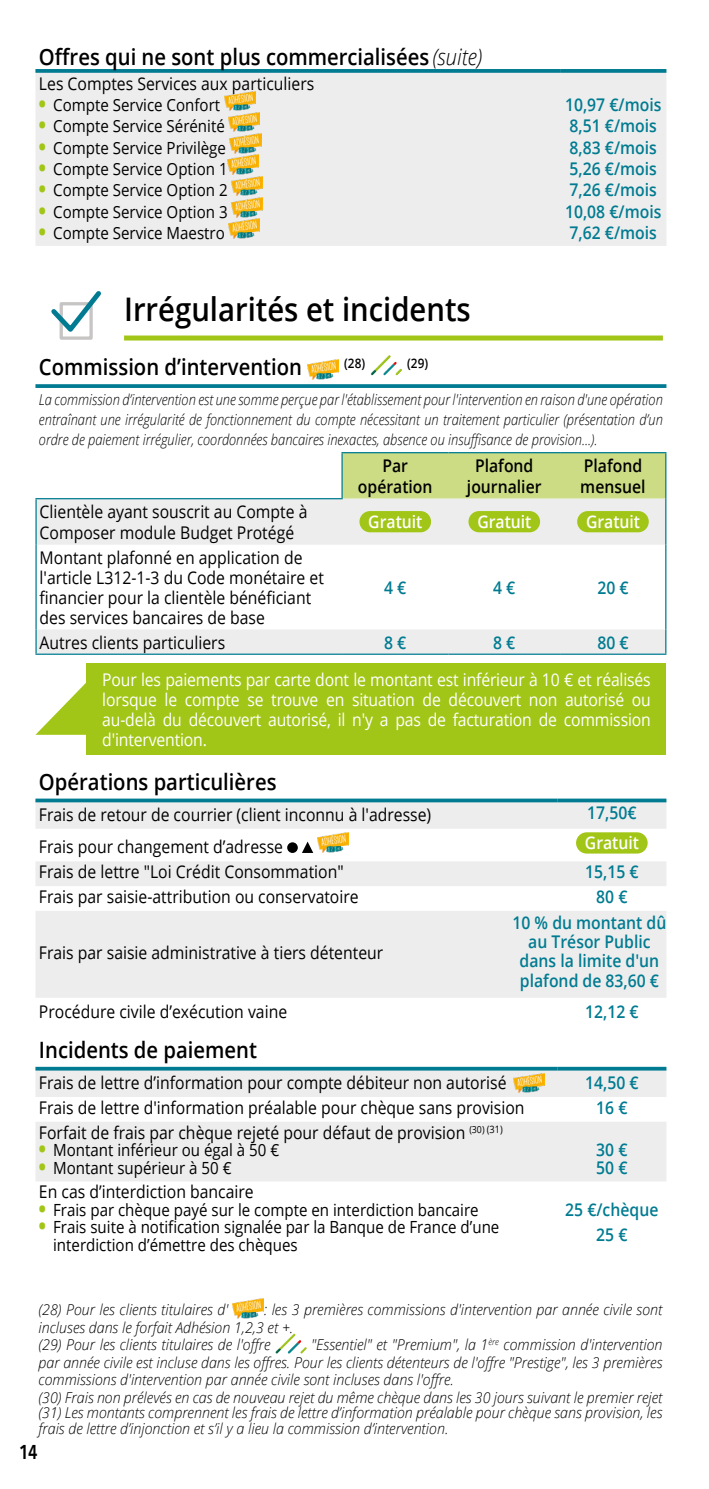
<style>
.page{position:relative;width:709px;height:1489px;background:#fff}
.page>*{position:absolute;margin:0;border:0;box-sizing:border-box;transform-origin:0 0}
.t1{font:600 32.5px "Open Sans";color:#000;scale:.9 1}
.t2{font:600 22.5px "Open Sans";color:#000;scale:.9 1}
.t3{font:600 20px "Avenir Next Condensed";color:#000;scale:.95 1}
.t4{font:17.5px/20px "Open Sans";color:#000;scale:.9 1}
.t5{font:17.5px/20px "Open Sans";letter-spacing:-.01em;color:#fff;text-align:justify;scale:.9 1}
.t6{font:600 17.5px/21.2px "Open Sans";color:#007b91;scale:.9 1}
.t7{font:600 17.5px/21.2px "Open Sans";color:#000;text-align:center;scale:.9 1}
.t8{font:600 17.5px "Open Sans";color:#fff;scale:.9 1}
.t9{font:16.75px/17.5px "Open Sans";color:#000;scale:.9 1}
.t10{font:italic 300 15px/17.5px "Open Sans";color:#000;scale:.95 1}
.t11{font:italic 300 15px/20px "Open Sans";color:#000;text-align:justify;scale:.86 1}
.t12{font:600 13px "Open Sans";color:#000;scale:.9 1}
.s1{font-weight:300;font-style:italic}
.s2{font-weight:800;font-size:20px;color:#a2c617}
</style>
<div class="page">
<img style="left:233px;top:1298px;width:31px;height:19px">
<img style="left:275px;top:1333px;width:20px;height:20px">
<img style="left:287px;top:1339px;width:14px;height:14px">
<svg style="left:300px;top:1346px;width:6px;height:7px"></svg>
<svg style="left:35px;top:802px;width:631px;height:379px;fill:#ededed"></svg>
<div style="left:35px;top:861px;width:631px;height:25px;background:#ededed"></div>
<svg style="left:35px;top:1066px;width:522px;height:4px;background:#3496a7"></svg>
<svg style="left:557px;top:1066px;width:109px;height:4px"></svg>
<svg style="left:35px;top:798px;width:522px;height:4px;background:#268ea1"></svg>
<svg style="left:557px;top:798px;width:109px;height:4px"></svg>
<div style="left:287px;top:842px;width:11px;height:10px;background:#000;border-radius:50%"></div>
<svg style="left:302px;top:841px;width:11px;height:11px"></svg>
<img style="left:317px;top:832px;width:31px;height:20px">
<div style="left:576px;top:832px;width:71px;height:21px;background:#a2c617;border-radius:11px"></div>
<img style="left:513px;top:1073px;width:31px;height:19px">
<svg style="left:37px;top:453px;width:628px;height:91px"></svg>
<hr style="left:341px;top:452px;width:107px;height:1px;background:#007b91">
<hr style="left:341px;top:453px;width:2px;height:45px;background:#007b91">
<hr style="left:448px;top:452px;width:112px;height:1px;background:#007b91">
<hr style="left:560px;top:452px;width:106px;height:1px;background:#007b91">
<hr style="left:35px;top:498px;width:308px;height:1px;background:#007b91">
<hr style="left:35px;top:499px;width:2px;height:45px;background:#007b91">
<hr style="left:35px;top:544px;width:2px;height:85px;background:#007b91">
<hr style="left:35px;top:629px;width:2px;height:24px;background:#007b91">
<hr style="left:35px;top:653px;width:307px;height:1px;background:#007b91">
<hr style="left:665px;top:453px;width:1px;height:45px;background:#007b91">
<hr style="left:665px;top:498px;width:1px;height:46px;background:#007b91">
<hr style="left:665px;top:544px;width:1px;height:85px;background:#007b91">
<div style="left:36px;top:629px;width:630px;height:25px;background:#ededed"></div>
<div style="left:359px;top:511px;width:72px;height:21px;background:#a2c617;border-radius:11px"></div>
<div style="left:468px;top:511px;width:72px;height:21px;background:#a2c617;border-radius:11px"></div>
<div style="left:577px;top:511px;width:71px;height:21px;background:#a2c617;border-radius:11px"></div>
<svg style="left:35px;top:384px;width:631px;height:4px;background:#0f8297"></svg>
<div style="left:124px;top:335px;width:539px;height:5px;background:#a2c617"></div>
<img style="left:370px;top:355px;width:21px;height:20px">
<img style="left:383px;top:361px;width:14px;height:14px">
<svg style="left:395px;top:368px;width:7px;height:7px"></svg>
<div style="left:60px;top:302px;width:33px;height:38px;border:3px solid #c7c4c4"></div>
<svg style="left:51px;top:291px;width:50px;height:46px"></svg>
<img style="left:307px;top:360px;width:31px;height:19px">
<div style="left:86px;top:663px;width:579px;height:91px;background:#a2c617"></div>
<svg style="left:36px;top:683px;width:50px;height:51px"></svg>
<div style="left:36px;top:73px;width:630px;height:173px;background:#ededed"></div>
<svg style="left:35px;top:69px;width:525px;height:4px;background:#0e8196"></svg>
<svg style="left:560px;top:69px;width:106px;height:4px"></svg>
<img style="left:224px;top:91px;width:31px;height:20px">
<img style="left:229px;top:112px;width:31px;height:20px">
<img style="left:230px;top:134px;width:31px;height:19px">
<img style="left:228px;top:155px;width:31px;height:19px">
<img style="left:231px;top:176px;width:32px;height:41px">
<img style="left:229px;top:219px;width:31px;height:19px">
<p class="t2" style="left:39px;top:42px;width:494px">Offres qui ne sont plus commercialisées <span class="s1">(suite)</span></p>
<p class="t4" style="left:39px;top:73px;width:307px">Les Comptes Services aux particuliers</p>
<p class="t9" style="left:39px;top:96px;width:203px"><span class="s2">•</span> Compte Service Confort</p>
<p class="t9" style="left:39px;top:117px;width:208px"><span class="s2">•</span> Compte Service Sérénité</p>
<p class="t9" style="left:39px;top:138px;width:209px"><span class="s2">•</span> Compte Service Privilège</p>
<p class="t9" style="left:39px;top:160px;width:211px"><span class="s2">•</span> Compte Service Option 1</p>
<p class="t9" style="left:39px;top:181px;width:211px"><span class="s2">•</span> Compte Service Option 2</p>
<p class="t9" style="left:39px;top:202px;width:211px"><span class="s2">•</span> Compte Service Option 3</p>
<p class="t9" style="left:39px;top:223px;width:208px"><span class="s2">•</span> Compte Service Maestro</p>
<p class="t6" style="left:565px;top:94px;width:108px">10,97 €/mois<br>8,51 €/mois<br>8,83 €/mois<br>5,26 €/mois<br>7,26 €/mois<br>10,08 €/mois<br>7,62 €/mois</p>
<h1 class="t1" style="left:124px;top:286px;width:387px">Irrégularités et incidents</h1>
<p class="t2" style="left:39px;top:352px;width:294px">Commission d’intervention</p>
<p class="t12" style="left:344px;top:354px;width:25px">(28)</p>
<p class="t12" style="left:407px;top:354px;width:25px">(29)</p>
<p class="t11" style="left:39px;top:388px;width:727px">La commission d’intervention est une somme perçue par l'établissement pour l'intervention en raison d'une opération entraînant une irrégularité de fonctionnement du compte nécessitant un traitement particulier (présentation d’un ordre de paiement irrégulier, coordonnées bancaires inexactes, absence ou insuffisance de provision...).</p>
<p class="t7" style="left:358px;top:454px;width:84px">Par opération</p>
<p class="t7" style="left:467px;top:454px;width:84px">Plafond journalier</p>
<p class="t7" style="left:580px;top:454px;width:74px;text-align:left">Plafond mensuel</p>
<p class="t4" style="left:40px;top:500px;width:299px;line-height:21.2px">Clientèle ayant souscrit au Compte à<br>Composer module Budget Protégé</p>
<p class="t8" style="left:368px;top:509px;width:62px">Gratuit</p>
<p class="t8" style="left:477px;top:509px;width:62px">Gratuit</p>
<p class="t8" style="left:586px;top:509px;width:62px">Gratuit</p>
<p class="t4" style="left:40px;top:547px;width:317px">Montant plafonné en application de l'article L312-1-3 du Code monétaire et financier pour la clientèle bénéficiant des services bancaires de base</p>
<p class="t6" style="left:384px;top:576px;width:26px">4 €</p>
<p class="t6" style="left:493px;top:576px;width:26px">4 €</p>
<p class="t6" style="left:597px;top:576px;width:36px">20 €</p>
<p class="t4" style="left:40px;top:631px;width:208px">Autres clients particuliers</p>
<p class="t6" style="left:384px;top:631px;width:26px">8 €</p>
<p class="t6" style="left:493px;top:631px;width:26px">8 €</p>
<p class="t6" style="left:597px;top:631px;width:36px">80 €</p>
<p class="t5" style="left:102px;top:669px;width:611px">Pour les paiements par carte dont le montant est inférieur à 10 € et réalisés lorsque le compte se trouve en situation de découvert non autorisé ou au-delà du découvert autorisé, il n'y a pas de facturation de commission d'intervention.</p>
<p class="t2" style="left:39px;top:766px;width:265px">Opérations particulières</p>
<p class="t4" style="left:39px;top:804px;width:437px">Frais de retour de courrier (client inconnu à l'adresse)</p>
<p class="t6" style="left:587px;top:801px;width:56px">17,50€</p>
<p class="t4" style="left:39px;top:836px;width:273px">Frais pour changement d’adresse</p>
<p class="t8" style="left:585px;top:830px;width:62px">Gratuit</p>
<p class="t4" style="left:39px;top:861px;width:340px">Frais de lettre "Loi Crédit Consommation"</p>
<p class="t6" style="left:585px;top:861px;width:61px">15,15 €</p>
<p class="t4" style="left:39px;top:886px;width:357px">Frais par saisie-attribution ou conservatoire</p>
<p class="t6" style="left:596px;top:885px;width:36px">80 €</p>
<p class="t4" style="left:39px;top:942px;width:384px">Frais par saisie administrative à tiers détenteur</p>
<p class="t6" style="left:512px;top:912px;width:172px;line-height:19.2px;text-align:center">10 % du montant dû au Trésor Public dans la limite d'un plafond de 83,60 €</p>
<p class="t4" style="left:39px;top:1001px;width:277px">Procédure civile d’exécution vaine</p>
<p class="t6" style="left:585px;top:1000px;width:61px">12,12 €</p>
<p class="t2" style="left:39px;top:1034px;width:244px">Incidents de paiement</p>
<p class="t4" style="left:39px;top:1072px;width:521px">Frais de lettre d’information pour compte débiteur non autorisé</p>
<p class="t6" style="left:585px;top:1071px;width:61px">14,50 €</p>
<p class="t4" style="left:39px;top:1097px;width:541px">Frais de lettre d'information préalable pour chèque sans provision</p>
<p class="t6" style="left:596px;top:1096px;width:36px">16 €</p>
<p class="t4" style="left:39px;top:1121px;width:517px">Forfait de frais par chèque rejeté pour défaut de provision <sup>(30)</sup> <sup>(31)</sup></p>
<p class="t9" style="left:39px;top:1140px;width:268px"><span class="s2">•</span> Montant inférieur ou égal à 50 €</p>
<p class="t9" style="left:39px;top:1158px;width:216px"><span class="s2">•</span> Montant supérieur à 50 €</p>
<p class="t6" style="left:596px;top:1140px;width:36px;line-height:17.5px">30 €<br>50 €</p>
<p class="t4" style="left:39px;top:1181px;width:240px">En cas d’interdiction bancaire</p>
<p class="t9" style="left:39px;top:1200px;width:490px"><span class="s2">•</span> Frais par chèque payé sur le compte en interdiction bancaire</p>
<p class="t9" style="left:53px;top:1218px;width:497px;text-indent:-14px"><span class="s2">•</span> Frais suite à notification signalée par la Banque de France d’une interdiction d’émettre des chèques</p>
<p class="t6" style="left:565px;top:1196px;width:105px;line-height:25px;text-align:center">25 €/chèque<br>25 €</p>
<p class="t10" style="left:39px;top:1300px;width:658px;text-indent:225px">: les 3 premières commissions d'intervention par année civile sont incluses dans le forfait Adhésion 1,2,3 et +.<br>(29) Pour les clients titulaires de l'offre</p>
<p class="t10" style="left:39px;top:1300px;width:201px">(28) Pour les clients titulaires d'</p>
<p class="t10" style="left:39px;top:1335px;width:658px;text-indent:273px">"Essentiel" et "Premium", la 1<sup>ère</sup> commission d'intervention par année civile est incluse dans les offres. Pour les clients détenteurs de l'offre "Prestige", les 3 premières commissions d'intervention par année civile sont incluses dans l'offre.<br>(30) Frais non prélevés en cas de nouveau rejet du même chèque dans les 30 jours suivant le premier rejet</p>
<p class="t10" style="left:39px;top:1404px;width:658px;line-height:15.5px">(31) Les montants comprennent les frais de lettre d’information préalable pour chèque sans provision, les frais de lettre d’injonction et s’il y a lieu la commission d’intervention.</p>
<p class="t3" style="left:19px;top:1434px;width:21px">14</p>
</div>
